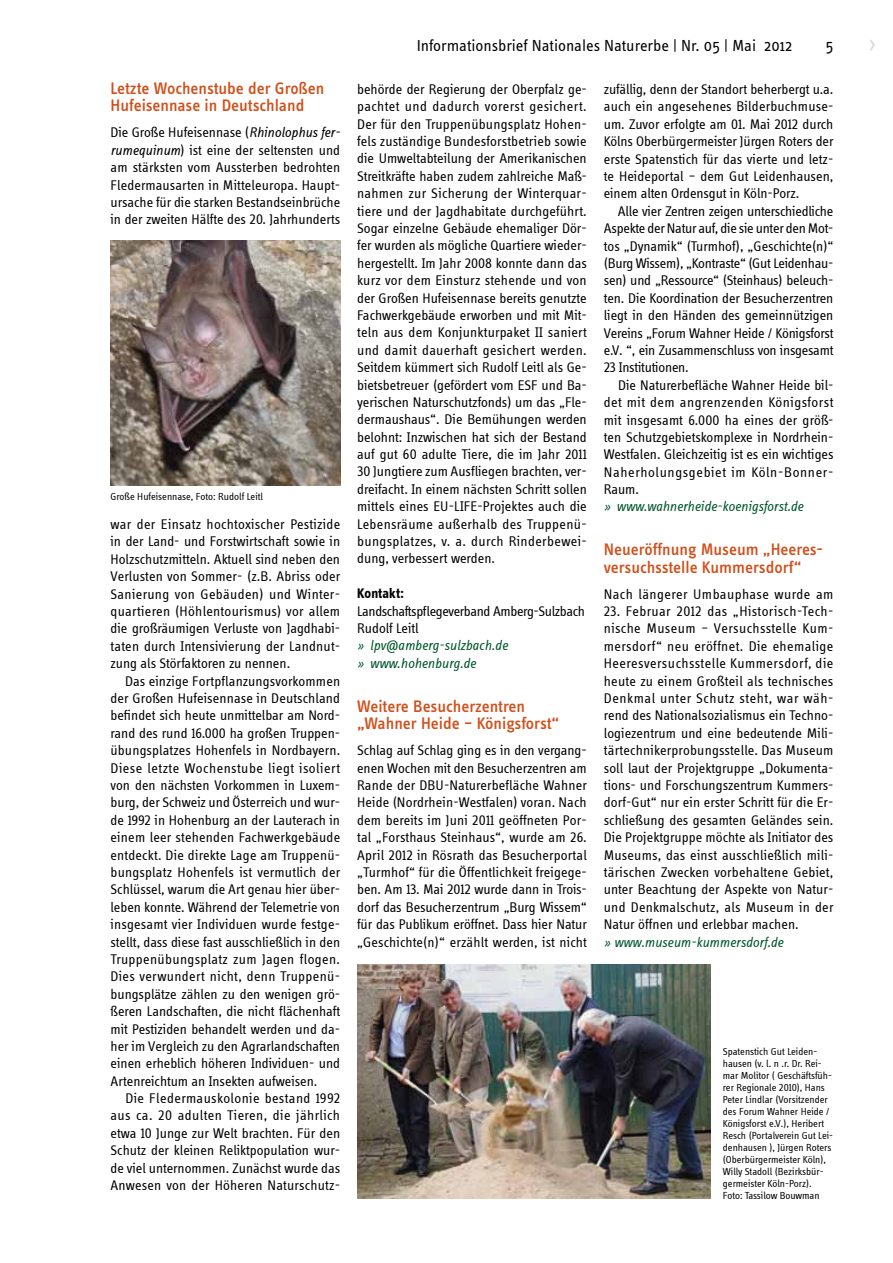
<style>
.page{position:relative;width:893px;height:1263px;background:#fff}
.page>*{position:absolute;margin:0;border:0;box-sizing:border-box;transform-origin:0 0}
.t1{font:500 17.25px/17.4px "Info Text";color:#d14f1a}
.t2{font:16.5px "Info Text";color:#000}
.t3{font:14.4px/17.4px "Info Web";color:#000;text-align:justify}
.t4{font:italic 14.4px/17.4px "Info Web";color:#00572e}
.t5{font:14.4px/17.4px "Info Web";letter-spacing:-.025em;color:#000}
.t6{font:14.4px "Info Web";letter-spacing:.03em;color:#000}
.t7{font:700 14.4px "Info Web";letter-spacing:.005em;color:#000}
.t8{font:10.5px/12px "Info Web";color:#000}
.s1{font-style:italic}
</style>
<div class="page">
<svg style="left:870px;top:40px;width:5px;height:10px"></svg>
<img style="left:111px;top:240px;width:229px;height:246px">
<img style="left:357px;top:964px;width:353px;height:235px">
<p class="t1" style="left:111px;top:80px;width:215px">Letzte Wochenstube der Großen<br>Hufeisennase in Deutschland</p>
<p class="t3" style="left:111px;top:124px;width:231px">Die Große Hufeisennase (<span class="s1">Rhinolophus fer&shy;rumequinum</span>) ist eine der seltensten und am stärksten vom Aussterben bedrohten Fledermausarten in Mitteleuropa. Haupt&shy;ursache für die starken Bestandseinbrüche in der zweiten Hälfte des 20. Jahrhunderts</p>
<p class="t8" style="left:111px;top:490px;width:154px">Große Hufeisennase, Foto: Rudolf Leitl</p>
<p class="t3" style="left:111px;top:515px;width:231px">war der Einsatz hochtoxischer Pestizide in der Land- und Forstwirtschaft sowie in Holzschutzmitteln. Aktuell sind neben den Verlusten von Sommer- (z.B. Abriss oder Sanierung von Gebäuden) und Winter&shy;quartieren (Höhlentourismus) vor allem die großräumigen Verluste von Jagdhabi&shy;taten durch Intensivierung der Landnut&shy;zung als Störfaktoren zu nennen.</p>
<p class="t3" style="left:111px;top:672px;width:231px;text-indent:15px">Das einzige Fortpflanzungsvorkommen der Großen Hufeisennase in Deutschland befindet sich heute unmittelbar am Nord&shy;rand des rund 16.000 ha großen Truppen&shy;übungsplatzes Hohenfels in Nordbayern.<br>Diese letzte Wochenstube liegt isoliert von den nächsten Vorkommen in Luxem&shy;burg, der Schweiz und Österreich und wur&shy;de 1992 in Hohenburg an der Lauterach in einem leer stehenden Fachwerkgebäude entdeckt. Die direkte Lage am Truppenü&shy;bungsplatz Hohenfels ist vermutlich der Schlüssel, warum die Art genau hier über&shy;leben konnte. Während der Telemetrie von insgesamt vier Individuen wurde festge&shy;stellt, dass diese fast ausschließlich in den Truppenübungsplatz zum Jagen flogen.<br>Dies verwundert nicht, denn Truppenü&shy;bungsplätze zählen zu den wenigen grö&shy;ßeren Landschaften, die nicht flächenhaft mit Pestiziden behandelt werden und da&shy;her im Vergleich zu den Agrarlandschaften einen erheblich höheren Individuen- und Artenreichtum an Insekten aufweisen.</p>
<p class="t3" style="left:111px;top:1089px;width:231px;text-indent:15px">Die Fledermauskolonie bestand 1992 aus ca. 20 adulten Tieren, die jährlich etwa 10 Junge zur Welt brachten. Für den Schutz der kleinen Reliktpopulation wur&shy;de viel unternommen. Zunächst wurde das Anwesen von der Höheren Naturschutz-</p>
<p class="t2" style="left:417px;top:36px;width:377px">Informationsbrief Nationales Naturerbe | Nr. 05 | Mai 2012</p>
<p class="t2" style="left:825px;top:36px;width:9px">5</p>
<p class="t3" style="left:604px;top:80px;width:231px">zufällig, denn der Standort beherbergt u.a. auch ein angesehenes Bilderbuchmuse&shy;um. Zuvor erfolgte am 01. Mai 2012 durch Kölns Oberbürgermeister Jürgen Roters der erste Spatenstich für das vierte und letz&shy;te Heideportal – dem Gut Leidenhausen, einem alten Ordensgut in Köln-Porz.</p>
<p class="t3" style="left:604px;top:202px;width:231px;text-indent:14px">Alle vier Zentren zeigen unterschiedliche Aspekte der Natur auf, die sie unter den Mot&shy;tos „Dynamik“ (Turmhof), „Geschichte(n)“ (Burg Wissem), „Kontraste“ (Gut Leidenhau&shy;sen) und „Ressource“ (Steinhaus) beleuch&shy;ten. Die Koordination der Besucherzentren liegt in den Händen des gemeinnützigen Vereins „Forum Wahner Heide / Königsforst e.V. “, ein Zusammenschluss von insgesamt 23 Institutionen.</p>
<p class="t3" style="left:604px;top:376px;width:231px;text-indent:14px">Die Naturerbefläche Wahner Heide bil&shy;det mit dem angrenzenden Königsforst mit insgesamt 6.000 ha eines der größ&shy;ten Schutzgebietskomplexe in Nordrhein-Westfalen. Gleichzeitig ist es ein wichtiges Naherholungsgebiet im Köln-Bonner-Raum.</p>
<p class="t4" style="left:604px;top:498px;width:201px">» www.wahnerheide-koenigsforst.de</p>
<p class="t1" style="left:604px;top:541px;width:221px">Neueröffnung Museum „Heeres&shy;versuchsstelle Kummersdorf“</p>
<p class="t6" style="left:604px;top:586px;width:231px">Nach längerer Umbauphase wurde am</p>
<p class="t3" style="left:604px;top:602px;width:231px">23. Februar 2012 das „Historisch-Tech&shy;nische Museum – Versuchsstelle Kum&shy;mersdorf“ neu eröffnet. Die ehemalige Heeresversuchsstelle Kummersdorf, die heute zu einem Großteil als technisches Denkmal unter Schutz steht, war wäh&shy;rend des Nationalsozialismus ein Techno&shy;logiezentrum und eine bedeutende Mili&shy;tärtechnikerprobungsstelle. Das Museum soll laut der Projektgruppe „Dokumenta&shy;tions- und Forschungszentrum Kummers&shy;dorf-Gut“ nur ein erster Schritt für die Er&shy;schließung des gesamten Geländes sein.<br>Die Projektgruppe möchte als Initiator des Museums, das einst ausschließlich mili&shy;tärischen Zwecken vorbehaltene Gebiet, unter Beachtung der Aspekte von Natur&shy;und Denkmalschutz, als Museum in der Natur öffnen und erlebbar machen.</p>
<p class="t4" style="left:604px;top:933px;width:181px">» www.museum-kummersdorf.de</p>
<p class="t3" style="left:357px;top:80px;width:231px">behörde der Regierung der Oberpfalz ge&shy;pachtet und dadurch vorerst gesichert.<br>Der für den Truppenübungsplatz Hohen&shy;fels zuständige Bundesforstbetrieb sowie die Umweltabteilung der Amerikanischen Streitkräfte haben zudem zahlreiche Maß&shy;nahmen zur Sicherung der Winterquar&shy;tiere und der Jagdhabitate durchgeführt.<br>Sogar einzelne Gebäude ehemaliger Dör&shy;fer wurden als mögliche Quartiere wieder&shy;hergestellt. Im Jahr 2008 konnte dann das kurz vor dem Einsturz stehende und von der Großen Hufeisennase bereits genutzte Fachwerkgebäude erworben und mit Mit&shy;teln aus dem Konjunkturpaket II saniert und damit dauerhaft gesichert werden.<br>Seitdem kümmert sich Rudolf Leitl als Ge&shy;bietsbetreuer (gefördert vom ESF und Ba&shy;yerischen Naturschutzfonds) um das „Fle&shy;dermaushaus“. Die Bemühungen werden belohnt: Inzwischen hat sich der Bestand auf gut 60 adulte Tiere, die im Jahr 2011<br>30 Jungtiere zum Ausfliegen brachten, ver&shy;dreifacht. In einem nächsten Schritt sollen mittels eines EU-LIFE-Projektes auch die Lebensräume außerhalb des Truppenü&shy;bungsplatzes, v. a. durch Rinderbewei&shy;dung, verbessert werden.</p>
<p class="t7" style="left:357px;top:585px;width:48px">Kontakt:</p>
<p class="t5" style="left:357px;top:602px;width:229px">Landschaftspflegeverband Amberg-Sulzbach<br>Rudolf Leitl</p>
<p class="t4" style="left:357px;top:637px;width:152px">» lpv@amberg-sulzbach.de » www.hohenburg.de</p>
<p class="t1" style="left:357px;top:697px;width:204px">Weitere Besucherzentren „Wahner Heide – Königsforst“</p>
<p class="t3" style="left:357px;top:742px;width:231px;text-align:left">Schlag auf Schlag ging es in den vergang&shy;enen Wochen mit den Besucherzentren am Rande der DBU-Naturerbefläche Wahner Heide (Nordrhein-Westfalen) voran. Nach dem bereits im Juni 2011 geöffneten Por&shy;tal „Forsthaus Steinhaus“, wurde am 26.<br>April 2012 in Rösrath das Besucherportal „Turmhof“ für die Öffentlichkeit freigege&shy;ben. Am 13. Mai 2012 wurde dann in Trois&shy;dorf das Besucherzentrum „Burg Wissem“ für das Publikum eröffnet. Dass hier Natur „Geschichte(n)“ erzählt werden, ist nicht</p>
<p class="t8" style="left:723px;top:1045px;width:112px">Spatenstich Gut Leiden&shy;hausen (v. l. n .r. Dr. Rei&shy;mar Molitor ( Geschäftsfüh&shy;rer Regionale 2010), Hans<br>Peter Lindlar (Vorsitzender des Forum Wahner Heide /<br>Königsforst e.V.), Heribert<br>Resch (Portalverein Gut Lei&shy;denhausen ), Jürgen Roters (Oberbürgermeister Köln),<br>Willy Stadoll (Bezirksbür&shy;germeister Köln-Porz).<br>Foto: Tassilow Bouwman</p>
</div>
